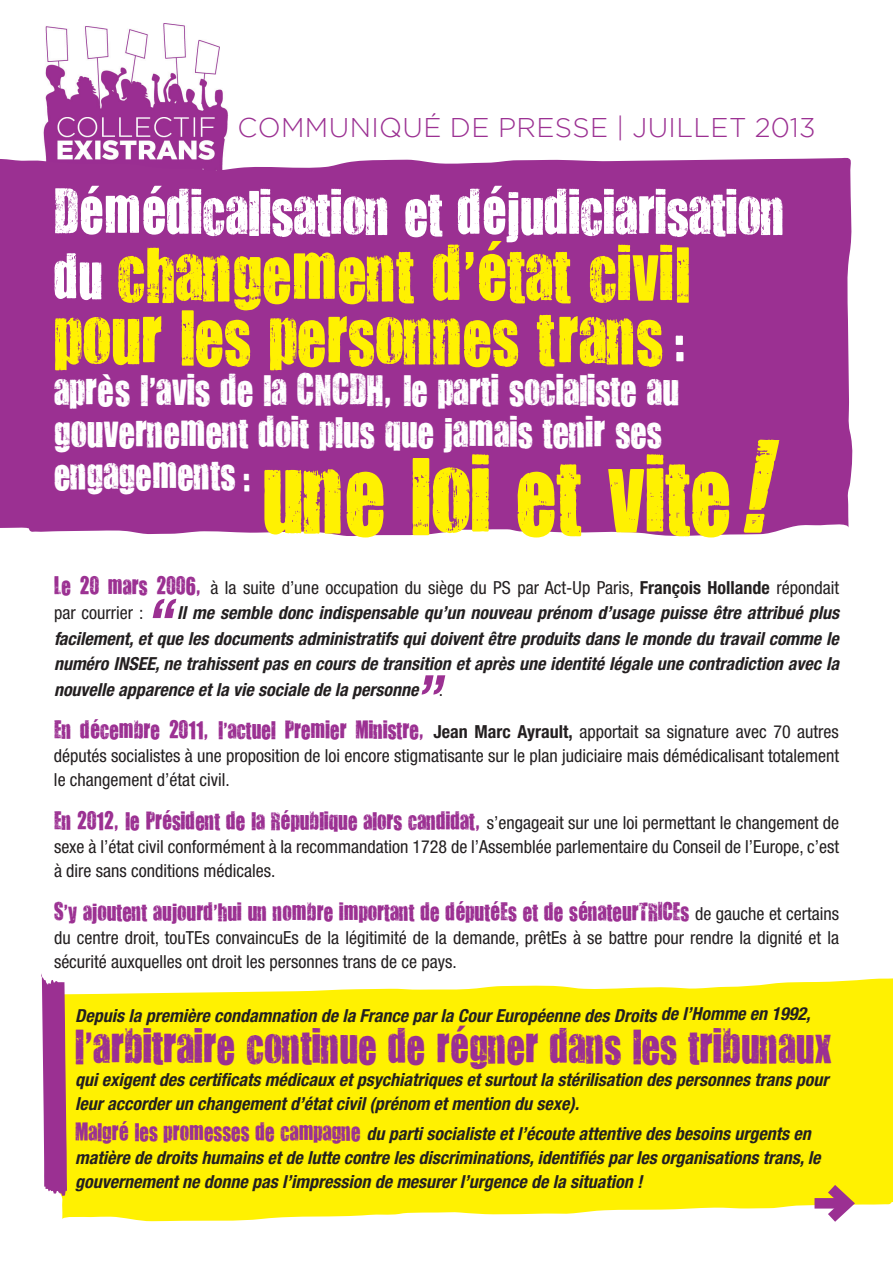
<style>
.page{position:relative;width:893px;height:1263px;background:#fff}
.page>*{position:absolute;margin:0;border:0;box-sizing:border-box;transform-origin:0 0}
.t1{font:90px "You Are Loved";color:#fff101}
.t2{font:64.5px/63px "You Are Loved";color:#fff101}
.t3{font:italic 700 condensed 60px "Helvetica Neue";color:#9b3092}
.t4{font:52.5px "You Are Loved";color:#fff}
.t5{font:40.5px "You Are Loved";color:#9b3092}
.t6{font:36px/42px "You Are Loved";color:#fff}
.t7{font:300 27px "Gotham";letter-spacing:.015em;color:#9b3092}
.t8{font:21px "You Are Loved";color:#9b3092}
.t9{font:italic 700 condensed 18px/25.5px "Helvetica Neue";color:#231f20}
.t10{font:condensed 18px/24px "Helvetica Neue";color:#231f20}
.s1{font-size:52.5px;color:#fff}
.s2{font-style:italic;font-size:108px}
.s3{font-family:"You Are Loved";font-stretch:normal;font-size:21px;color:#9b3092}
.s4{font-weight:700}
.s5{font-family:"Helvetica Neue";font-weight:700;font-stretch:condensed;font-size:18px;color:#231f20}
.s6{font-family:"Helvetica Neue";font-stretch:condensed;font-size:18px;color:#231f20}
.s7{font-family:"You Are Loved";font-weight:400;font-style:normal;font-stretch:normal;font-size:21px;color:#9b3092}
</style>
<div class="page">
<img style="left:43px;top:23px;width:185px;height:130px">
<div style="left:0;top:153px;width:853px;height:383px;background:#9b3092"></div>
<svg style="left:62px;top:978px;width:831px;height:243px;background:#fff113"></svg>
<svg style="left:41px;top:973px;width:26px;height:224px;background:#ad569b"></svg>
<div style="left:814px;top:1198px;width:33px;height:10px;background:#9b3092"></div>
<svg style="left:817px;top:1174px;width:46px;height:48px"></svg>
<h3 class="t7" style="left:237px;top:113px;width:579px">COMMUNIQUÉ DE PRESSE | JUILLET 2013</h3>
<h3 class="t4" style="left:54px;top:176px;width:732px">Démédicalisation et déjudiciarisation</h3>
<h2 class="t2" style="left:54px;top:239px;width:637px"><span class="s1">du</span> changement d’état civil pour les personnes trans <sub>:</sub></h2>
<h3 class="t6" style="left:54px;top:367px;width:627px">après l’avis de la CNCDH, le parti socialiste au gouvernement doit plus que jamais tenir ses engagements :</h3>
<h1 class="t1" style="left:262px;top:433px;width:532px">une loi et vite<span class="s2">!</span></h1>
<p class="t10" style="left:54px;top:574px;width:786px;line-height:25.5px"><span class="s3">Le 20 mars 2006,</span> à la suite d’une occupation du siège du PS par Act-Up Paris, <span class="s4">François Hollande</span> répondait par courrier :</p>
<h3 class="t3" style="left:144px;top:584px;width:29px">“</h3>
<p class="t9" style="left:54px;top:600px;width:786px;text-align:justify;text-indent:123px">Il me semble donc indispensable qu’un nouveau prénom d’usage puisse être attribué plus facilement, et que les documents administratifs qui doivent être produits dans le monde du travail comme le numéro INSEE, ne trahissent pas en cours de transition et après une identité légale une contradiction avec la nouvelle apparence et la vie sociale de la personne</p>
<h3 class="t3" style="left:412px;top:660px;width:29px">”</h3>
<p class="t10" style="left:439px;top:677px;width:6px">.</p>
<p class="t8" style="left:54px;top:716px;width:786px">En décembre 2011, l’actuel Premier Ministre, <span class="s5">Jean Marc Ayrault,</span> <span class="s6">apportait sa signature avec 70 autres</span></p>
<p class="t10" style="left:54px;top:744px;width:786px">députés socialistes à une proposition de loi encore stigmatisante sur le plan judiciaire mais démédicalisant totalement le changement d’état civil.</p>
<p class="t8" style="left:54px;top:807px;width:786px">En 2012, le Président de la République alors candidat, <span class="s6">s’engageait sur une loi permettant le changement de</span></p>
<p class="t10" style="left:54px;top:835px;width:786px">sexe à l’état civil conformément à la recommandation 1728 de l’Assemblée parlementaire du Conseil de l’Europe, c’est à dire sans conditions médicales.</p>
<p class="t8" style="left:54px;top:897px;width:786px">S’y ajoutent aujourd’hui un nombre important de députéEs et de sénateurTRICEs <span class="s6">de gauche et certains</span></p>
<p class="t10" style="left:54px;top:925px;width:786px">du centre droit, touTEs convaincuEs de la légitimité de la demande, prêtEs à se battre pour rendre la dignité et la sécurité auxquelles ont droit les personnes trans de ce pays.</p>
<p class="t9" style="left:75px;top:1002px;width:737px">Depuis la première condamnation de la France par la Cour Européenne des Droits de l’Homme en 1992,</p>
<h3 class="t5" style="left:75px;top:1019px;width:758px">l’arbitraire continue de régner dans les tribunaux</h3>
<p class="t9" style="left:75px;top:1067px;width:755px;line-height:24px">qui exigent des certificats médicaux et psychiatriques et surtout la stérilisation des personnes trans pour leur accorder un changement d’état civil (prénom et mention du sexe).</p>
<p class="t9" style="left:75px;top:1121px;width:747px;line-height:24px"><span class="s7">Malgré les promesses de campagne</span> du parti socialiste et l’écoute attentive des besoins urgents en matière de droits humains et de lutte contre les discriminations, identifiés par les organisations trans, le gouvernement ne donne pas l’impression de mesurer l’urgence de la situation !</p>
</div>
